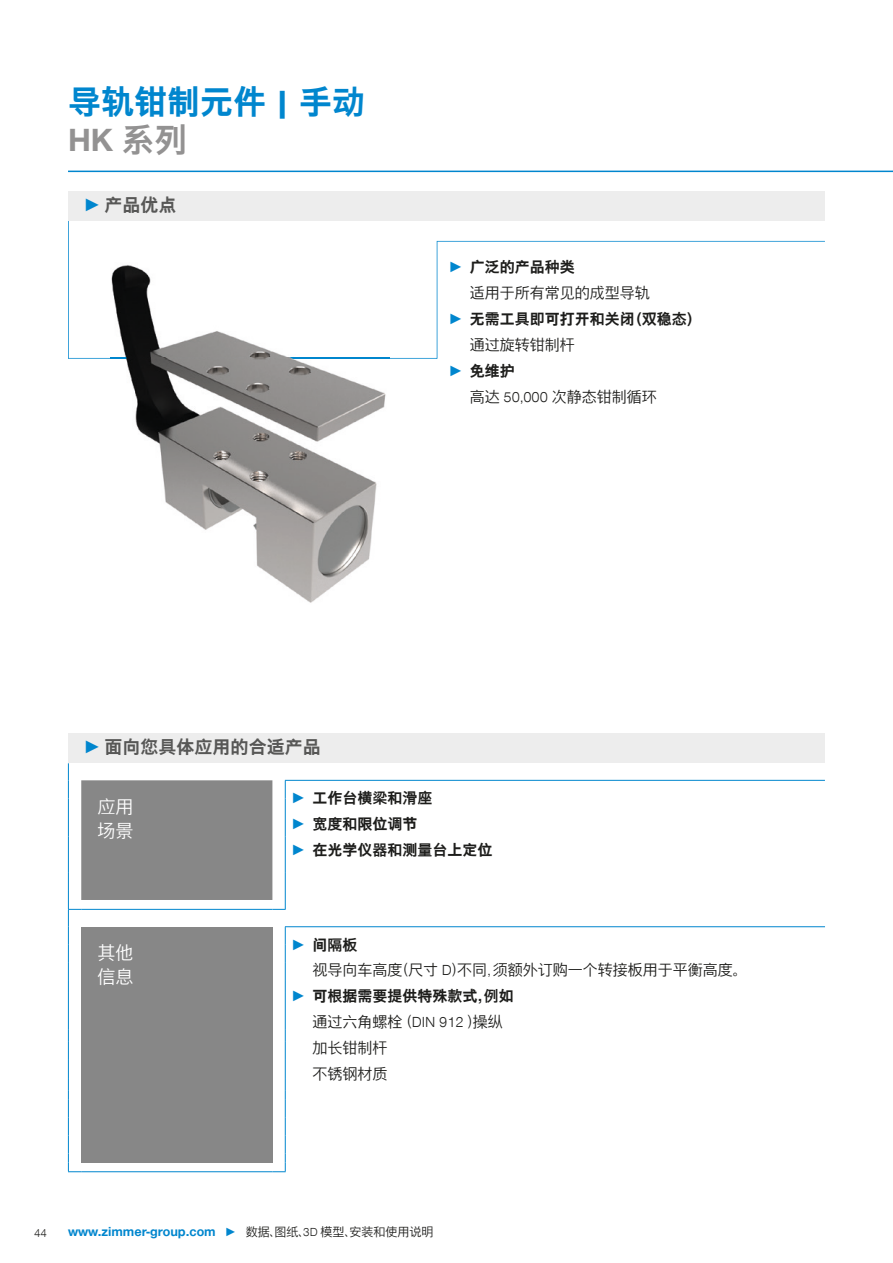
<style>
.page{position:relative;width:893px;height:1263px;background:#fff}
.page>*{position:absolute;margin:0;border:0;box-sizing:border-box;transform-origin:0 0}
.t1{font:700 33px "Zimmer Group Sans Global";color:#0086ce}
.t2{font:700 33px "Zimmer Group Sans Global";color:#939292}
.t3{font:700 18px "Zimmer Group Sans Global";color:#575756}
.t4{font:300 18px/24px "Zimmer Group Sans Global";color:#fff}
.t5{font:300 15px "Zimmer Group Sans Global";color:#1d1d1b}
.t6{font:700 15px/25.8px "Zimmer Group Sans Global";color:#1d1d1b}
.t7{font:700 13.5px "Zimmer Group Sans Global";color:#0086ce}
.t8{font:300 12px "Zimmer Group Sans Global";color:#1d1d1b}
.s1{font-family:"Zimmer Group Sans";color:#0086ce}
.s2{font-weight:300;font-size:12px}
.s3{font-weight:300;font-size:12px;color:#1d1d1b}
</style>
<div class="page">
<svg style="left:68px;top:221px;width:757px;height:138px"></svg>
<img style="left:110px;top:262px;width:279px;height:341px">
<img style="left:110px;top:358px;width:279px;height:1px">
<hr style="left:68px;top:171px;width:825px;height:1px;background:#0086ce">
<div style="left:68px;top:191px;width:757px;height:30px;background:#ededed"></div>
<div style="left:68px;top:733px;width:757px;height:30px;background:#ededed"></div>
<hr style="left:285px;top:780px;width:540px;height:1px;background:#0086ce">
<div style="left:81px;top:927px;width:191px;height:235px;background:#878787"></div>
<hr style="left:68px;top:993px;width:1px;height:36px;background:#0086ce">
<svg style="left:68px;top:1029px;width:13px;height:143px"></svg>
<hr style="left:81px;top:1171px;width:191px;height:1px;background:#0086ce">
<hr style="left:285px;top:926px;width:540px;height:1px;background:#0086ce">
<svg style="left:68px;top:763px;width:218px;height:230px"></svg>
<hr style="left:285px;top:993px;width:1px;height:36px;background:#0086ce">
<svg style="left:272px;top:1029px;width:14px;height:143px"></svg>
<h1 class="t1" style="left:68px;top:83px;width:299px">导轨钳制元件 | 手动</h1>
<h1 class="t2" style="left:68px;top:120px;width:121px">HK 系列</h1>
<p class="t3" style="left:83px;top:194px;width:95px"><span class="s1">►</span> 产品优点</p>
<p class="t6" style="left:449px;top:254px;width:128px"><span class="s1">►</span> 广泛的产品种类</p>
<p class="t5" style="left:470px;top:284px;width:181px">适用于所有常见的成型导轨</p>
<p class="t6" style="left:449px;top:306px;width:254px"><span class="s1">►</span> 无需工具即可打开和关闭（双稳态）</p>
<p class="t5" style="left:470px;top:336px;width:106px">通过旋转钳制杆</p>
<p class="t6" style="left:449px;top:358px;width:68px"><span class="s1">►</span> 免维护</p>
<p class="t5" style="left:470px;top:388px;width:188px">高达 50,000 次静态钳制循环</p>
<p class="t3" style="left:83px;top:737px;width:239px"><span class="s1">►</span> 面向您具体应用的合适产品</p>
<p class="t4" style="left:97px;top:794px;width:37px">应用场景</p>
<p class="t6" style="left:291px;top:785px;width:203px"><span class="s1">►</span> 工作台横梁和滑座<br><span class="s1">►</span> 宽度和限位调节<br><span class="s1">►</span> 在光学仪器和测量台上定位</p>
<p class="t4" style="left:97px;top:941px;width:37px">其他信息</p>
<p class="t6" style="left:291px;top:931px;width:68px"><span class="s1">►</span> 间隔板</p>
<p class="t5" style="left:313px;top:961px;width:436px">视导向车高度（尺寸 D）不同，须额外订购一个转接板用于平衡高度。</p>
<p class="t6" style="left:291px;top:983px;width:224px"><span class="s1">►</span> 可根据需要提供特殊款式，例如</p>
<p class="t5" style="left:313px;top:1013px;width:192px">通过六角螺栓 （DIN 912 ）操纵</p>
<p class="t5" style="left:313px;top:1039px;width:76px">加长钳制杆</p>
<p class="t5" style="left:313px;top:1065px;width:76px">不锈钢材质</p>
<p class="t8" style="left:34px;top:1226px;width:15px">44</p>
<p class="t7" style="left:68px;top:1224px;width:367px">www.zimmer-group.com <span class="s2">►</span> <span class="s3">数据、图纸、3D 模型、安装和使用说明</span></p>
</div>
